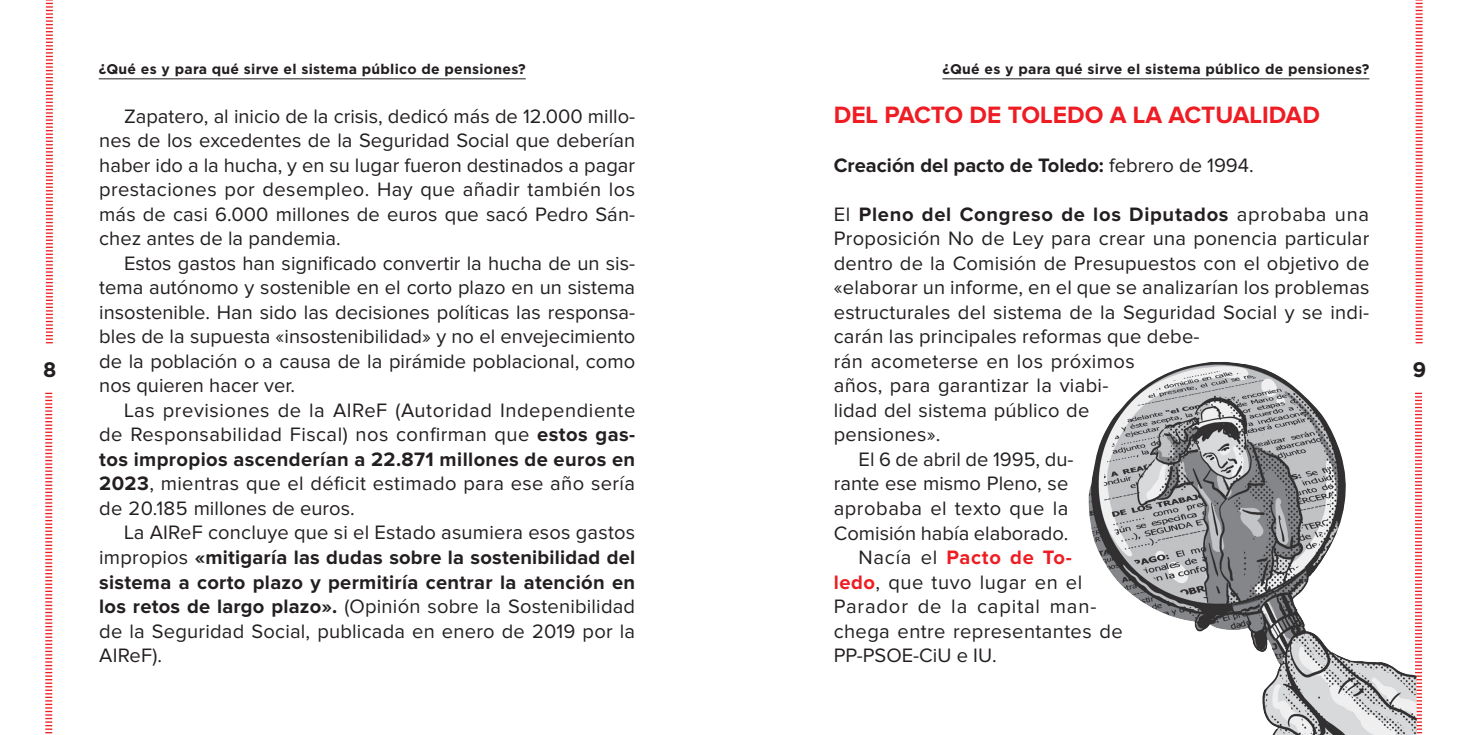
<style>
.page{position:relative;width:1469px;height:735px;background:#fff}
.page>*{position:absolute;margin:0;border:0;box-sizing:border-box;transform-origin:0 0}
.t1{font:700 24.5px "Proxima Nova";color:#ee1d23}
.t2{font:700 21px "Gotham";color:#231f20}
.t3{font:20.12px/24.5px "Proxima Nova";letter-spacing:.01em;color:#231f20;text-align:justify}
.t4{font:700 20.12px "Proxima Nova";letter-spacing:.035em;color:#231f20}
.t5{font:700 20.12px "Proxima Nova";color:#231f20}
.t6{font:20.12px "Proxima Nova";letter-spacing:.045em;color:#231f20}
.t7{font:20.12px "Proxima Nova";letter-spacing:.03em;color:#231f20}
.t8{font:700 20.12px "Proxima Nova";color:#ee1d23}
.t9{font:700 14px "Gotham";letter-spacing:.02em;color:#231f20}
.s1{font-weight:700}
.s2{font-weight:400}
.s3{font-weight:400;color:#231f20}
.s4{font-weight:700;color:#ee1d23}
</style>
<div class="page">
<hr style="left:99px;top:78px;width:427px;height:1px;background:#231f20">
<svg style="left:46px;top:0;width:7px;height:343px"></svg>
<svg style="left:45px;top:392px;width:7px;height:342px"></svg>
<svg style="left:1415px;top:0;width:7px;height:343px"></svg>
<svg style="left:1414px;top:392px;width:7px;height:343px"></svg>
<hr style="left:942px;top:78px;width:427px;height:1px;background:#231f20">
<img style="left:1088px;top:362px;width:328px;height:372px">
<p class="t2" style="left:43px;top:357px;width:15px">8</p>
<p class="t9" style="left:99px;top:60px;width:428px">¿Qué es y para qué sirve el sistema público de pensiones?</p>
<p class="t3" style="left:99px;top:104px;width:537px;text-indent:25px">Zapatero, al inicio de la crisis, dedicó más de 12.000 millo&shy;nes de los excedentes de la Seguridad Social que deberían haber ido a la hucha, y en su lugar fueron destinados a pagar prestaciones por desempleo. Hay que añadir también los más de casi 6.000 millones de euros que sacó Pedro Sán&shy;chez antes de la pandemia.</p>
<p class="t3" style="left:99px;top:251px;width:537px;text-indent:25px">Estos gastos han significado convertir la hucha de un sis&shy;tema autónomo y sostenible en el corto plazo en un sistema insostenible. Han sido las decisiones políticas las responsa&shy;bles de la supuesta «insostenibilidad» y no el envejecimiento de la población o a causa de la pirámide poblacional, como nos quieren hacer ver.</p>
<p class="t3" style="left:99px;top:398px;width:537px;text-indent:25px">Las previsiones de la AIReF (Autoridad Independiente de Responsabilidad Fiscal) nos confirman que <span class="s1">estos gas&shy;tos impropios ascenderían a 22.871 millones de euros en 2023</span>, mientras que el déficit estimado para ese año sería de 20.185 millones de euros.</p>
<p class="t3" style="left:99px;top:521px;width:537px;text-indent:25px">La AIReF concluye que si el Estado asumiera esos gastos impropios <span class="s1">«mitigaría las dudas sobre la sostenibilidad del sistema a corto plazo y permitiría centrar la atención en los retos de largo plazo».</span> (Opinión sobre la Sostenibilidad de la Seguridad Social, publicada en enero de 2019 por la AIReF).</p>
<p class="t9" style="left:942px;top:60px;width:428px">¿Qué es y para qué sirve el sistema público de pensiones?</p>
<p class="t1" style="left:833px;top:103px;width:484px">Del pacto de Toledo a la actualidad</p>
<p class="t5" style="left:833px;top:156px;width:421px">Creación del pacto de Toledo: <span class="s2">febrero de 1994.</span></p>
<p class="t4" style="left:833px;top:205px;width:537px"><span class="s2">El</span> Pleno del Congreso de los Diputados <span class="s2">aprobaba una</span></p>
<p class="t3" style="left:833px;top:227px;width:537px">Proposición No de Ley para crear una ponencia particular</p>
<p class="t3" style="left:833px;top:251px;width:537px">dentro de la Comisión de Presupuestos con el objetivo de</p>
<p class="t3" style="left:833px;top:276px;width:537px">«elaborar un informe, en el que se analizarían los problemas</p>
<p class="t3" style="left:833px;top:300px;width:537px">estructurales del sistema de la Seguridad Social y se indi-</p>
<p class="t3" style="left:833px;top:325px;width:367px">carán las principales reformas que debe-</p>
<p class="t3" style="left:833px;top:349px;width:302px">rán acometerse en los próximos</p>
<p class="t3" style="left:833px;top:374px;width:276px">años, para garantizar la viabi-</p>
<p class="t3" style="left:833px;top:398px;width:257px">lidad del sistema público de</p>
<p class="t3" style="left:833px;top:423px;width:108px">pensiones».</p>
<p class="t3" style="left:858px;top:447px;width:216px">El 6 de abril de 1995, du-</p>
<p class="t3" style="left:833px;top:472px;width:236px">rante ese mismo Pleno, se</p>
<p class="t3" style="left:833px;top:496px;width:236px">aprobaba el texto que la</p>
<p class="t3" style="left:833px;top:521px;width:236px">Comisión había elaborado.</p>
<p class="t8" style="left:858px;top:547px;width:215px"><span class="s3">Nacía el</span> Pacto de To-</p>
<p class="t7" style="left:833px;top:572px;width:250px"><span class="s4">ledo</span>, que tuvo lugar en el</p>
<p class="t6" style="left:833px;top:596px;width:264px">Parador de la capital man-</p>
<p class="t3" style="left:833px;top:619px;width:290px">chega entre representantes de</p>
<p class="t3" style="left:833px;top:643px;width:165px">PP-PSOE-CiU e IU.</p>
<p class="t2" style="left:1412px;top:357px;width:15px">9</p>
</div>
